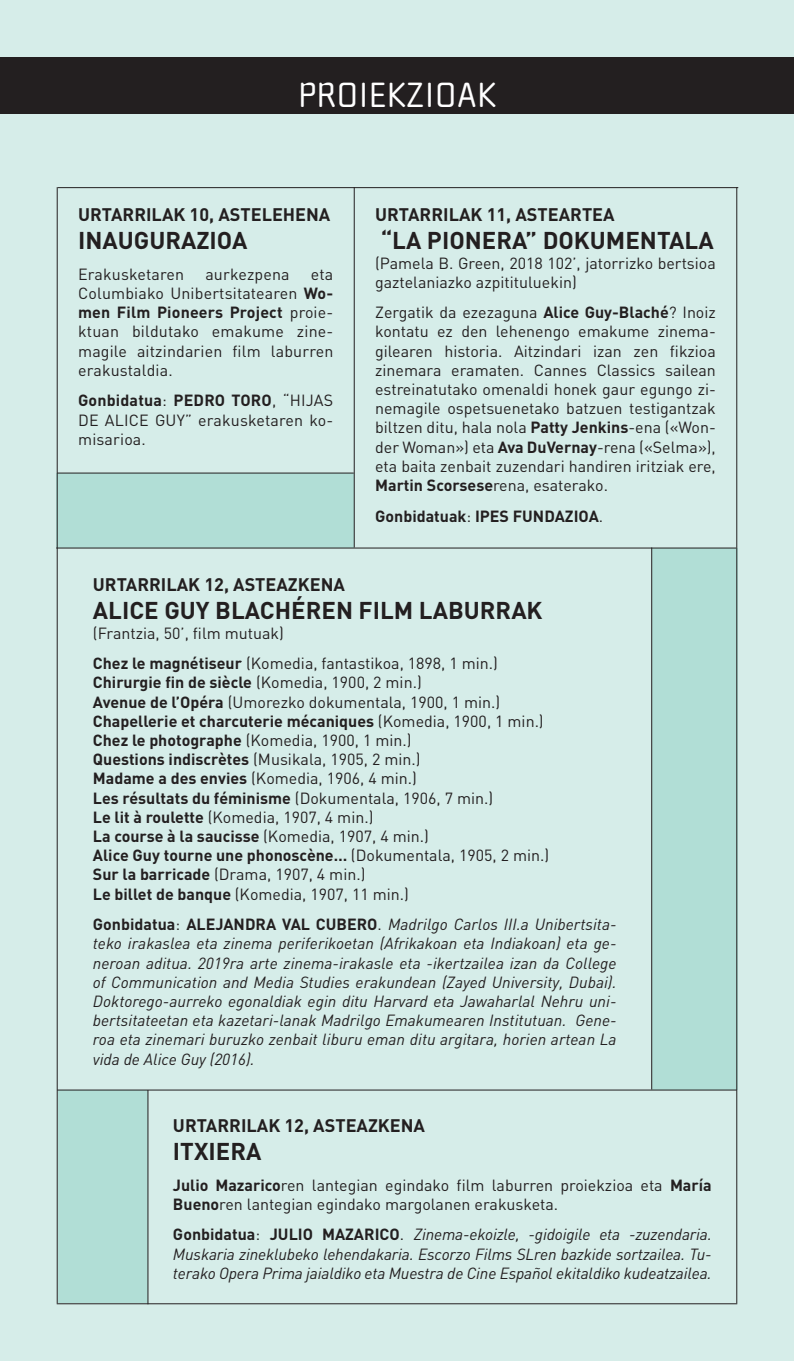
<style>
.page{position:relative;width:794px;height:1361px;background:#d6ede9}
.page>*{position:absolute;margin:0;border:0;box-sizing:border-box;transform-origin:0 0}
.titulo_folleto{font:36px "Cholla Wide";letter-spacing:.02em;color:#fff}
.titulo_folleto_3{font:700 24px "DIN";color:#231f20}
.titulo_folleto_3-2{font:700 18px "DIN";color:#231f20}
.TXT_FOLLETO{font:16px/19.2px "DIN";color:#231f20;text-align:justify}
.TXT_FOLLETO-2{font:italic 16px/19.2px "DIN";letter-spacing:-.01em;color:#231f20;text-align:justify}
.TXT_FOLLETO-3{font:700 16px "DIN";color:#231f20}
.s1{font-weight:700}
.s2{font-weight:400}
.s3{font-weight:700;font-style:normal}
.s4{font-style:normal}
</style>
<div class="page">
<div style="left:57px;top:473px;width:297px;height:75px;background:#b1ded6"></div>
<div style="left:652px;top:548px;width:85px;height:541px;background:#b1ded6"></div>
<div style="left:58px;top:1090px;width:89px;height:213px;background:#b1ded6"></div>
<div style="left:0;top:57px;width:793px;height:56px;background:#231f20"></div>
<hr style="left:58px;top:187px;width:680px;height:1px;background:#231f20">
<hr style="left:56px;top:547px;width:680px;height:1px;background:#231f20">
<hr style="left:57px;top:472px;width:297px;height:1px;background:#231f20">
<hr style="left:57px;top:1089px;width:680px;height:1px;background:#231f20">
<hr style="left:57px;top:1303px;width:680px;height:1px;background:#231f20">
<hr style="left:354px;top:187px;width:1px;height:360px;background:#231f20">
<hr style="left:651px;top:547px;width:1px;height:542px;background:#231f20">
<hr style="left:147px;top:1090px;width:1px;height:214px;background:#231f20">
<hr style="left:57px;top:187px;width:1px;height:1116px;background:#231f20">
<hr style="left:736px;top:187px;width:1px;height:1116px;background:#231f20">
<p class="titulo_folleto" style="left:299px;top:76px;width:199px">PROIEKZIOAK</p>
<p class="titulo_folleto_3-2" style="left:78px;top:203px;width:254px">URTARRILAK 10, ASTELEHENA</p>
<p class="titulo_folleto_3" style="left:78px;top:225px;width:171px">INAUGURAZIOA</p>
<p class="TXT_FOLLETO" style="left:78px;top:264px;width:108px">Erakusketaren</p>
<p class="TXT_FOLLETO" style="left:205px;top:264px;width:86px">aurkezpena</p>
<p class="TXT_FOLLETO" style="left:78px;top:264px;width:257px;text-indent:233px">eta Columbiako Unibertsitatearen <span class="s1">Wo&shy;men Film Pioneers Project</span> proie&shy;ktuan bildutako emakume zine&shy;magile aitzindarien film laburren erakustaldia.</p>
<p class="TXT_FOLLETO" style="left:78px;top:391px;width:257px"><span class="s1">Gonbidatua</span>: <span class="s1">PEDRO TORO</span>, “HIJAS DE ALICE GUY” erakusketaren ko&shy;misarioa.</p>
<p class="titulo_folleto_3-2" style="left:375px;top:203px;width:241px">URTARRILAK 11, ASTEARTEA</p>
<p class="titulo_folleto_3" style="left:381px;top:225px;width:334px">“LA PIONERA” DOKUMENTALA</p>
<p class="TXT_FOLLETO" style="left:375px;top:253px;width:342px">(Pamela B. Green, 2018 102’, jatorrizko bertsioa gaztelaniazko azpitituluekin)</p>
<p class="TXT_FOLLETO" style="left:375px;top:303px;width:342px">Zergatik da ezezaguna <span class="s1">Alice Guy-Blaché</span>? Inoiz kontatu ez den lehenengo emakume zinema&shy;gilearen historia. Aitzindari izan zen fikzioa zinemara eramaten. Cannes Classics sailean estreinatutako omenaldi honek gaur egungo zi&shy;nemagile ospetsuenetako batzuen testigantzak biltzen ditu, hala nola <span class="s1">Patty Jenkins</span>-ena («Won&shy;der Woman») eta <span class="s1">Ava DuVernay</span>-rena («Selma»), eta baita zenbait zuzendari handiren iritziak ere, <span class="s1">Martin Scorsese</span>rena, esaterako.</p>
<p class="TXT_FOLLETO-3" style="left:375px;top:505px;width:230px">Gonbidatuak<span class="s2">:</span> IPES FUNDAZIOA<span class="s2">.</span></p>
<p class="titulo_folleto_3-2" style="left:93px;top:573px;width:254px">URTARRILAK 12, ASTEAZKENA</p>
<p class="titulo_folleto_3" style="left:93px;top:595px;width:451px">ALICE GUY BLACHÉREN FILM LABURRAK</p>
<p class="TXT_FOLLETO" style="left:93px;top:623px;width:192px">(Frantzia, 50’, film mutuak)</p>
<p class="TXT_FOLLETO" style="left:93px;top:653px;width:407px"><span class="s1">Chez le magnétiseur</span> (Komedia, fantastikoa, 1898, 1 min.)</p>
<p class="TXT_FOLLETO-3" style="left:93px;top:672px;width:330px">Chirurgie fin de siècle <span class="s2">(Komedia, 1900, 2 min.)</span></p>
<p class="TXT_FOLLETO" style="left:93px;top:692px;width:409px"><span class="s1">Avenue de l’Opéra</span> (Umorezko dokumentala, 1900, 1 min.)</p>
<p class="TXT_FOLLETO-3" style="left:93px;top:710px;width:452px">Chapellerie et charcuterie mécaniques <span class="s2">(Komedia, 1900, 1 min.)</span></p>
<p class="TXT_FOLLETO" style="left:93px;top:730px;width:320px"><span class="s1">Chez le photographe</span> (Komedia, 1900, 1 min.)</p>
<p class="TXT_FOLLETO" style="left:93px;top:749px;width:329px"><span class="s1">Questions indiscrètes</span> (Musikala, 1905, 2 min.)</p>
<p class="TXT_FOLLETO" style="left:93px;top:768px;width:325px"><span class="s1">Madame a des envies</span> (Komedia, 1906, 4 min.)</p>
<p class="TXT_FOLLETO" style="left:93px;top:788px;width:402px"><span class="s1">Les résultats du féminisme</span> (Dokumentala, 1906, 7 min.)</p>
<p class="TXT_FOLLETO" style="left:93px;top:807px;width:282px"><span class="s1">Le lit à roulette</span> (Komedia, 1907, 4 min.)</p>
<p class="TXT_FOLLETO" style="left:93px;top:826px;width:337px"><span class="s1">La course à la saucisse</span> (Komedia, 1907, 4 min.)</p>
<p class="TXT_FOLLETO-3" style="left:93px;top:845px;width:458px">Alice Guy tourne une phonoscène… <span class="s2">(Dokumentala, 1905, 2 min.)</span></p>
<p class="TXT_FOLLETO" style="left:93px;top:864px;width:274px"><span class="s1">Sur la barricade</span> (Drama, 1907, 4 min.)</p>
<p class="TXT_FOLLETO" style="left:93px;top:884px;width:317px"><span class="s1">Le billet de banque</span> (Komedia, 1907, 11 min.)</p>
<p class="TXT_FOLLETO-2" style="left:93px;top:914px;width:525px"><span class="s3">Gonbidatua</span><span class="s4">:</span> <span class="s3">ALEJANDRA VAL CUBERO</span><span class="s4">.</span> Madrilgo Carlos III.a Unibertsita&shy;teko irakaslea eta zinema periferikoetan (Afrikakoan eta Indiakoan) eta ge&shy;neroan aditua. 2019ra arte zinema-irakasle eta -ikertzailea izan da College of Communication and Media Studies erakundean (Zayed University, Dubai).<br>Doktorego-aurreko egonaldiak egin ditu Harvard eta Jawaharlal Nehru uni&shy;bertsitateetan eta kazetari-lanak Madrilgo Emakumearen Institutuan. Gene&shy;roa eta zinemari buruzko zenbait liburu eman ditu argitara, horien artean La vida de Alice Guy (2016).</p>
<p class="titulo_folleto_3-2" style="left:173px;top:1114px;width:254px">URTARRILAK 12, ASTEAZKENA</p>
<p class="titulo_folleto_3" style="left:173px;top:1135px;width:90px">ITXIERA</p>
<p class="TXT_FOLLETO" style="left:173px;top:1175px;width:540px"><span class="s1">Julio Mazarico</span>ren lantegian egindako film laburren proiekzioa eta <span class="s1">María<br>Bueno</span>ren lantegian egindako margolanen erakusketa.</p>
<p class="TXT_FOLLETO-2" style="left:173px;top:1224px;width:540px"><span class="s3">Gonbidatua</span><span class="s4">:</span> <span class="s3">JULIO MAZARICO</span><span class="s4">.</span> Zinema-ekoizle, -gidoigile eta -zuzendaria.<br>Muskaria zineklubeko lehendakaria. Escorzo Films SLren bazkide sortzailea. Tu&shy;terako Opera Prima jaialdiko eta Muestra de Cine Español ekitaldiko kudeatzailea.</p>
</div>
